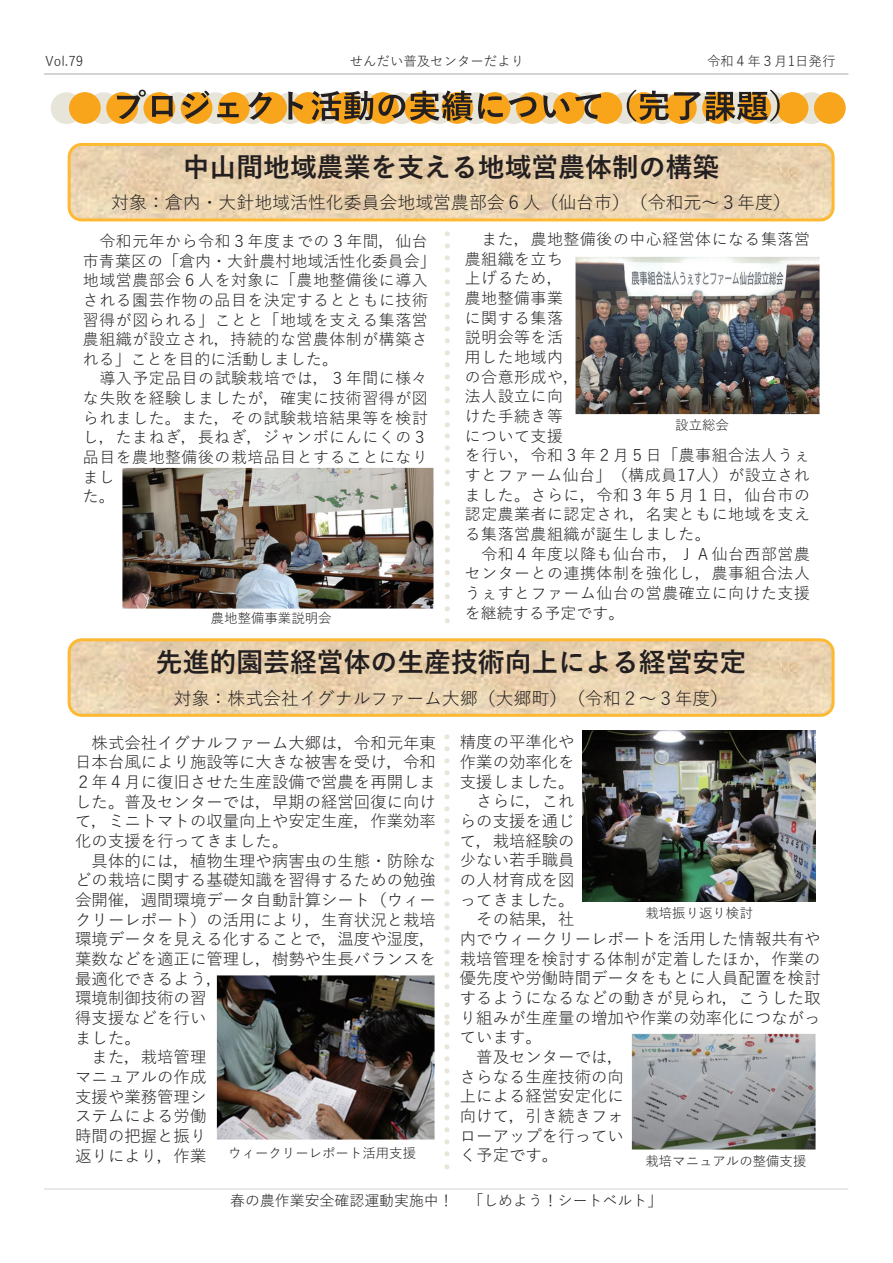
<style>
.page{position:relative;width:893px;height:1263px;background:#fff}
.page>*{position:absolute;margin:0;border:0;box-sizing:border-box;transform-origin:0 0}
.t1{font:700 26.85px "Yu Gothic";color:#231f20}
.t2{font:17.85px "Yu Gothic";color:#231f20}
.t3{font:16.35px/19.6px "Yu Gothic";color:#231f20}
.t4{font:15.9px/19.6px "Yu Gothic";letter-spacing:.03em;color:#231f20}
.t5{font:14.85px "Yu Gothic";color:#231f20}
.t6{font:13.35px "Yu Gothic";color:#231f20}
.t7{font:6px/11.9px "MS Mincho";color:#e8e5d9;text-align:justify}
</style>
<div class="page">
<hr style="left:44px;top:74px;width:804px;height:1px;background:#030303">
<hr style="left:44px;top:1189px;width:804px;height:1px;background:#030303">
<svg style="left:69px;top:640px;width:764px;height:75px;background:#e8d1af"></svg>
<div style="left:68px;top:638px;width:767px;height:79px;border:3px solid #fdb931;border-radius:13px"></div>
<img style="left:217px;top:975px;width:217px;height:164px">
<img style="left:582px;top:731px;width:234px;height:171px">
<img style="left:632px;top:1033px;width:184px;height:116px">
<svg style="left:69px;top:144px;width:764px;height:76px;background:#e8d1af"></svg>
<div style="left:68px;top:143px;width:767px;height:78px;border:3px solid #fdb931;border-radius:13px"></div>
<img style="left:123px;top:509px;width:311px;height:99px">
<svg style="left:51px;top:90px;width:795px;height:34px;background:#c8a05e"></svg>
<svg style="left:122px;top:467px;width:312px;height:42px;background:#9f9b92"></svg>
<img style="left:575px;top:257px;width:245px;height:158px">
<p class="t6" style="left:45px;top:48px;width:40px">Vol.79</p>
<p class="t6" style="left:350px;top:48px;width:176px">せんだい普及センターだより</p>
<p class="t6" style="left:707px;top:48px;width:130px">令和４年３⽉1⽇発⾏</p>
<h1 class="t1" style="left:183px;top:152px;width:538px">中⼭間地域農業を⽀える地域営農体制の構築</h1>
<p class="t2" style="left:111px;top:186px;width:681px">対象：倉内・⼤針地域活性化委員会地域営農部会６⼈（仙台市）（令和元〜３年度）</p>
<p class="t3" style="left:83px;top:229px;width:346px;text-indent:16px">令和元年から令和３年度までの３年間，仙台市⻘葉区の「倉内・⼤針農村地域活性化委員会」地域営農部会６⼈を対象に「農地整備後に導⼊される園芸作物の品⽬を決定するとともに技術習得が図られる」ことと「地域を⽀える集落営農組織が設⽴され，持続的な営農体制が構築される」ことを⽬的に活動しました。</p>
<p class="t3" style="left:83px;top:367px;width:346px;text-indent:16px">導⼊予定品⽬の試験栽培では，３年間に様々な失敗を経験しましたが，確実に技術習得が図られました。また，その試験栽培結果等を検討し，たまねぎ，⻑ねぎ，ジャンボにんにくの３品⽬を農地整備後の栽培品⽬とすることになりまし<br>た。</p>
<p class="t7" style="left:444px;top:228px;width:7px">● ● ● ● ● ● ● ● ● ● ● ● ● ● ● ● ● ● ● ● ● ●</p>
<p class="t7" style="left:444px;top:496px;width:7px">● ● ● ● ● ● ● ● ● ● ●</p>
<p class="t3" style="left:465px;top:227px;width:348px;text-indent:16px">また，農地整備後の中⼼経営体になる集落営農組織を⽴ち<br>上げるため，<br>農地整備事業<br>に関する集落<br>説明会等を活<br>⽤した地域内<br>の合意形成や，<br>法⼈設⽴に向<br>けた⼿続き等<br>について⽀援<br>を⾏い，令和３年２⽉５⽇「農事組合法⼈うぇすとファーム仙台」（構成員17⼈）が設⽴されました。さらに，令和３年５⽉１⽇，仙台市の認定農業者に認定され，名実ともに地域を⽀える集落営農組織が誕⽣しました。</p>
<p class="t3" style="left:465px;top:542px;width:346px;text-align:justify;text-indent:16px">令和４年度以降も仙台市，ＪＡ仙台⻄部営農センターとの連携体制を強化し，（農）うぇすとファーム仙台の営農確⽴に向けた⽀援を継続する予定です。</p>
<p class="t4" style="left:83px;top:229px;width:354px">　令和元年から令和３年度までの３年間，仙台市青葉区の「倉内・大針農村地域活性化委員会」地域営農部会６人を対象に「農地整備後に導入される園芸作物の品目を決定するとともに技術習得が図られる」ことと「地域を支える集落営農組織が設立され，持続的な営農体制が構築される」ことを目的に活動しました。<br>　導入予定品目の試験栽培では，３年間に様々な失敗を経験しましたが，確実に技術習得が図られました。また，その試験栽培結果等を検討し，たまねぎ，長ねぎ，ジャンボにんにくの３品目を農地整備後の栽培品目とすることになりまし<br>た。</p>
<p class="t4" style="left:465px;top:227px;width:347px">　また，農地整備後の中心経営体になる集落営農組織を立ち<br>上げるため，<br>農地整備事業<br>に関する集落<br>説明会等を活<br>用した地域内<br>の合意形成や，<br>法人設立に向<br>けた手続き等<br>について支援<br>を行い，令和３年２月５日「農事組合法人うぇすとファーム仙台」（構成員17人）が設立されました。さらに，令和３年５月１日，仙台市の認定農業者に認定され，名実ともに地域を支える集落営農組織が誕生しました。<br>　令和４年度以降も仙台市，ＪＡ仙台西部営農センターとの連携体制を強化し，農事組合法人うぇすとファーム仙台の営農確立に向けた支援を継続する予定です。</p>
<p class="t6" style="left:675px;top:413px;width:55px">設⽴総会</p>
<p class="t6" style="left:211px;top:606px;width:122px">農地整備事業説明会</p>
<h1 class="t1" style="left:156px;top:647px;width:592px">先進的園芸経営体の⽣産技術向上による経営安定</h1>
<p class="t2" style="left:174px;top:682px;width:556px">対象：株式会社イグナルファーム⼤郷（⼤郷町）（令和２〜３年度）</p>
<p class="t7" style="left:444px;top:731px;width:7px">● ● ● ● ● ● ● ● ● ● ● ● ● ● ● ● ● ● ● ● ● ●</p>
<p class="t7" style="left:444px;top:999px;width:7px">● ●</p>
<p class="t7" style="left:444px;top:1017px;width:7px">● ● ● ● ● ● ● ● ● ● ● ●</p>
<p class="t7" style="left:444px;top:1161px;width:7px">●</p>
<p class="t3" style="left:460px;top:730px;width:116px">精度の平準化や</p>
<p class="t3" style="left:460px;top:750px;width:116px">作業の効率化を</p>
<p class="t3" style="left:460px;top:770px;width:116px">⽀援しました。</p>
<p class="t3" style="left:476px;top:789px;width:100px">さらに，これ</p>
<p class="t3" style="left:460px;top:809px;width:116px">らの⽀援を通じ</p>
<p class="t3" style="left:460px;top:829px;width:116px">て，栽培経験の</p>
<p class="t3" style="left:460px;top:848px;width:116px">少ない若⼿職員</p>
<p class="t3" style="left:460px;top:868px;width:116px">の⼈材育成を図</p>
<p class="t3" style="left:460px;top:888px;width:116px">ってきました。</p>
<p class="t3" style="left:476px;top:907px;width:100px">その結果，社</p>
<p class="t3" style="left:460px;top:927px;width:362px">内でウィークリーレポートを活⽤した情報共有や</p>
<p class="t3" style="left:460px;top:947px;width:362px">栽培管理を検討する体制が定着したほか，作業の</p>
<p class="t3" style="left:460px;top:966px;width:362px">優先度や労働時間データをもとに⼈員配置を検討</p>
<p class="t3" style="left:460px;top:986px;width:362px">するようになるなどの動きが⾒られ，こうした取</p>
<p class="t3" style="left:460px;top:1006px;width:362px">り組みが⽣産量の増加や作業の効率化につながっ</p>
<p class="t3" style="left:460px;top:1025px;width:83px">ています。</p>
<p class="t3" style="left:476px;top:1045px;width:149px">普及センターでは，</p>
<p class="t3" style="left:460px;top:1065px;width:165px">さらなる⽣産技術の向</p>
<p class="t3" style="left:460px;top:1084px;width:165px">上による経営安定化に</p>
<p class="t3" style="left:460px;top:1104px;width:165px">向けて，引き続きフォ</p>
<p class="t3" style="left:460px;top:1124px;width:165px">ローアップを⾏ってい</p>
<p class="t3" style="left:460px;top:1143px;width:100px">く予定です。</p>
<p class="t5" style="left:230px;top:1187px;width:434px">春の農作業安全確認運動実施中！ 「しめよう！シートベルト」</p>
<p class="t3" style="left:75px;top:731px;width:362px;text-align:justify;text-indent:16px">株式会社イグナルファーム⼤郷は，令和元年東⽇本台⾵により施設等に⼤きな被害を受け，令和２年４⽉に復旧させた⽣産設備で営農を再開しました。普及センターでは，早期の経営回復に向けて，ミニトマトの収量向上や安定⽣産，作業効率化の⽀援を⾏ってきました。</p>
<p class="t3" style="left:92px;top:849px;width:346px">具体的には，植物⽣理や病害⾍の⽣態・防除な</p>
<p class="t3" style="left:75px;top:868px;width:362px">どの栽培に関する基礎知識を習得するための勉強</p>
<p class="t3" style="left:75px;top:888px;width:362px">会開催，週間環境データ⾃動計算シート（ウィー</p>
<p class="t3" style="left:75px;top:908px;width:362px">クリーレポート）の活⽤により，⽣育状況と栽培</p>
<p class="t3" style="left:75px;top:927px;width:362px">環境データを⾒える化することで，温度や湿度，</p>
<p class="t3" style="left:75px;top:947px;width:362px">葉数などを適正に管理し，樹勢や⽣⻑バランスを</p>
<p class="t3" style="left:75px;top:967px;width:149px">最適化できるよう，</p>
<p class="t3" style="left:75px;top:986px;width:133px">環境制御技術の習</p>
<p class="t3" style="left:75px;top:1006px;width:133px">得⽀援などを⾏い</p>
<p class="t3" style="left:75px;top:1026px;width:67px">ました。</p>
<p class="t3" style="left:92px;top:1045px;width:116px">また，栽培管理</p>
<p class="t3" style="left:75px;top:1065px;width:133px">マニュアルの作成</p>
<p class="t3" style="left:75px;top:1085px;width:133px">⽀援や業務管理シ</p>
<p class="t3" style="left:75px;top:1104px;width:133px">ステムによる労働</p>
<p class="t3" style="left:75px;top:1124px;width:133px">時間の把握と振り</p>
<p class="t3" style="left:75px;top:1144px;width:133px">返りにより，作業</p>
<p class="t6" style="left:645px;top:901px;width:109px">栽培振り返り検討</p>
<p class="t6" style="left:228px;top:1141px;width:189px">ウィークリーレポート活⽤⽀援</p>
<p class="t6" style="left:645px;top:1148px;width:162px">栽培マニュアルの整備⽀援</p>
</div>
